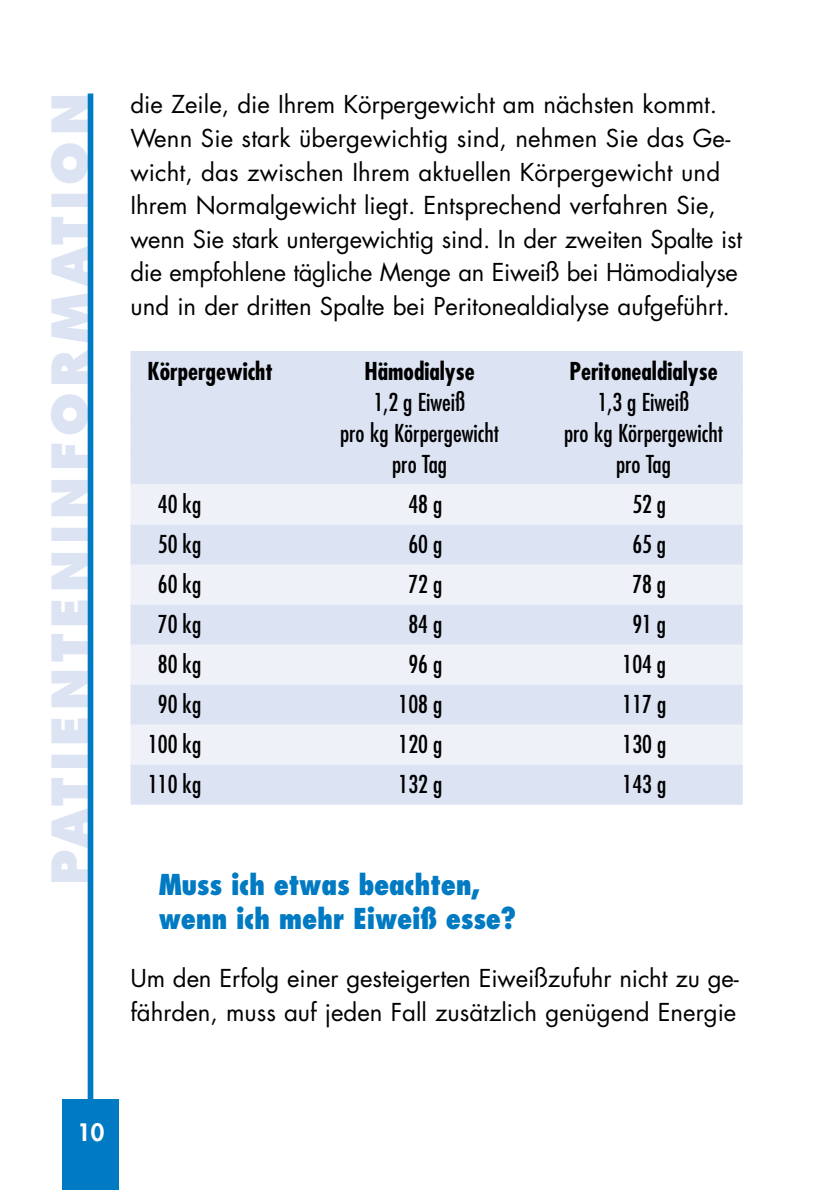
<style>
.page{position:relative;width:838px;height:1190px;background:#fff}
.page>*{position:absolute;margin:0;border:0;box-sizing:border-box;transform-origin:0 0}
.t1{font:800 48px "Futura";letter-spacing:.125em;color:#dce3f3}
.t2{font:800 condensed 28px/33.6px "Futura";letter-spacing:-.01em;color:#007ac2}
.t3{font:24px/33.6px "Futura";color:#000}
.t4{font:condensed 24px "Futura";color:#000}
.t5{font:700 condensed 24px "Futura";color:#000}
.t6{font:800 23.4px "Futura";color:#fff}
</style>
<div class="page">
<div style="left:130px;top:351px;width:613px;height:40px;background:#dce3f3"></div>
<div style="left:130px;top:387px;width:613px;height:35px;background:#dce3f3"></div>
<div style="left:130px;top:418px;width:613px;height:35px;background:#dce3f3"></div>
<div style="left:130px;top:449px;width:613px;height:36px;background:#dce3f3"></div>
<div style="left:130px;top:485px;width:613px;height:40px;background:#eff1f8"></div>
<div style="left:130px;top:525px;width:613px;height:40px;background:#dce3f3"></div>
<div style="left:130px;top:565px;width:613px;height:40px;background:#eff1f8"></div>
<div style="left:130px;top:605px;width:613px;height:40px;background:#dce3f3"></div>
<div style="left:130px;top:645px;width:613px;height:40px;background:#eff1f8"></div>
<div style="left:130px;top:685px;width:613px;height:40px;background:#dce3f3"></div>
<div style="left:130px;top:725px;width:613px;height:40px;background:#eff1f8"></div>
<div style="left:130px;top:765px;width:613px;height:40px;background:#dce3f3"></div>
<div style="left:62px;top:1100px;width:57px;height:90px;background:#007ac2"></div>
<div style="left:88px;top:94px;width:5px;height:1020px;background:#007ac2"></div>
<h1 class="t1" style="left:49px;top:885px;width:793px;rotate:-90deg">PATIENTENINFORMATION</h1>
<p class="t3" style="left:130px;top:90px;width:613px">die Zeile, die Ihrem Körpergewicht am nächsten kommt.<br>Wenn Sie stark übergewichtig sind, nehmen Sie das Ge&shy;wicht, das zwischen Ihrem aktuellen Körpergewicht und Ihrem Normalgewicht liegt. Entsprechend verfahren Sie, wenn Sie stark untergewichtig sind. In der zweiten Spalte ist die empfohlene tägliche Menge an Eiweiß bei Hämodialyse und in der dritten Spalte bei Peritonealdialyse aufgeführt.</p>
<p class="t5" style="left:147px;top:360px;width:127px">Körpergewicht</p>
<p class="t5" style="left:365px;top:360px;width:112px">Hämodialyse</p>
<p class="t5" style="left:569px;top:360px;width:150px">Peritonealdialyse</p>
<p class="t4" style="left:374px;top:391px;width:93px">1,2 g Eiweiß</p>
<p class="t4" style="left:598px;top:391px;width:93px">1,3 g Eiweiß</p>
<p class="t4" style="left:340px;top:422px;width:161px">pro kg Körpergewicht</p>
<p class="t4" style="left:564px;top:422px;width:161px">pro kg Körpergewicht</p>
<p class="t4" style="left:392px;top:453px;width:56px">pro Tag</p>
<p class="t4" style="left:616px;top:453px;width:56px">pro Tag</p>
<p class="t4" style="left:158px;top:493px;width:45px">40 kg</p>
<p class="t4" style="left:408px;top:493px;width:35px">48g</p>
<p class="t4" style="left:632px;top:493px;width:35px">52g</p>
<p class="t4" style="left:158px;top:533px;width:45px">50 kg</p>
<p class="t4" style="left:408px;top:533px;width:35px">60g</p>
<p class="t4" style="left:632px;top:533px;width:35px">65g</p>
<p class="t4" style="left:158px;top:573px;width:45px">60 kg</p>
<p class="t4" style="left:408px;top:573px;width:35px">72g</p>
<p class="t4" style="left:632px;top:573px;width:35px">78g</p>
<p class="t4" style="left:158px;top:613px;width:45px">70 kg</p>
<p class="t4" style="left:408px;top:613px;width:35px">84g</p>
<p class="t4" style="left:632px;top:613px;width:35px">91g</p>
<p class="t4" style="left:158px;top:653px;width:45px">80 kg</p>
<p class="t4" style="left:408px;top:653px;width:35px">96g</p>
<p class="t4" style="left:622px;top:653px;width:45px">104 g</p>
<p class="t4" style="left:158px;top:693px;width:45px">90 kg</p>
<p class="t4" style="left:399px;top:693px;width:45px">108 g</p>
<p class="t4" style="left:623px;top:693px;width:45px">117 g</p>
<p class="t4" style="left:148px;top:733px;width:55px">100 kg</p>
<p class="t4" style="left:399px;top:733px;width:45px">120 g</p>
<p class="t4" style="left:623px;top:733px;width:45px">130 g</p>
<p class="t4" style="left:148px;top:773px;width:55px">110 kg</p>
<p class="t4" style="left:399px;top:773px;width:45px">132 g</p>
<p class="t4" style="left:623px;top:773px;width:45px">143 g</p>
<p class="t2" style="left:159px;top:870px;width:359px">Muss ich etwas beachten, wenn ich mehr Eiweiß esse?</p>
<p class="t3" style="left:130px;top:963px;width:610px">Um den Erfolg einer gesteigerten Eiweißzufuhr nicht zu ge&shy;fährden, muss auf jeden Fall zusätzlich genügend Energie</p>
<p class="t6" style="left:77px;top:1122px;width:29px">10</p>
</div>
